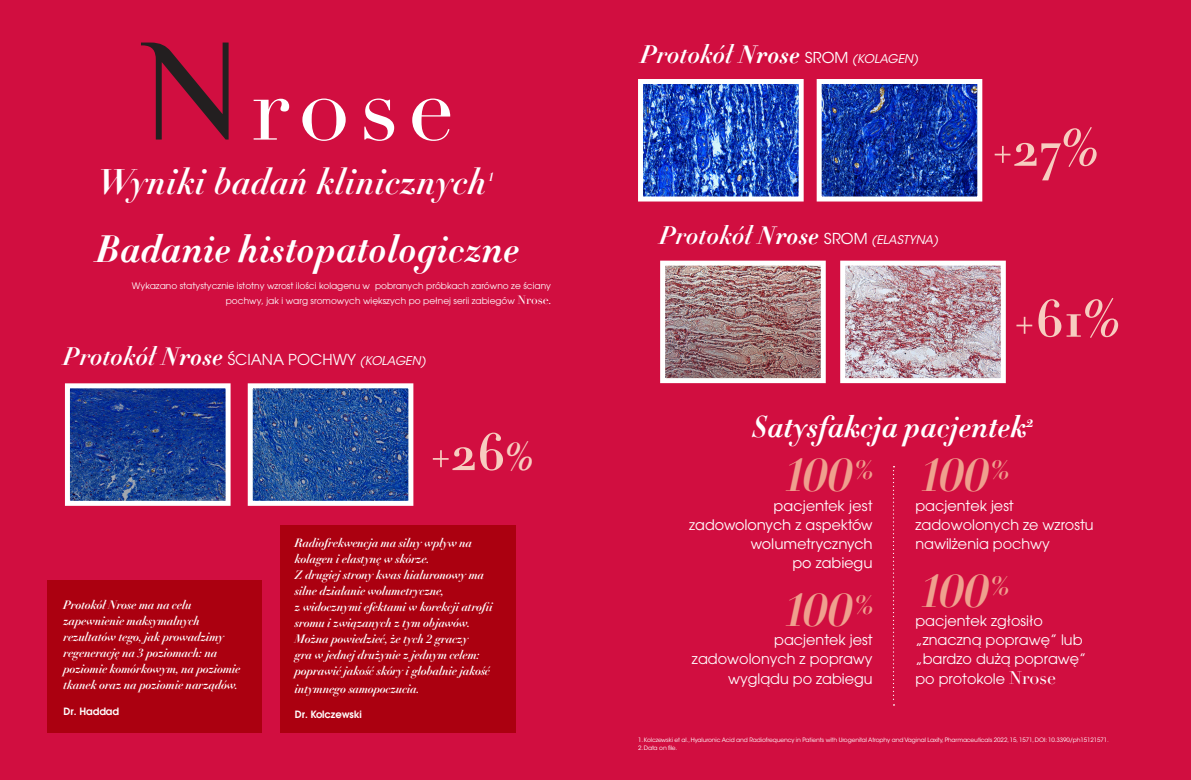
<style>
.page{position:relative;width:1191px;height:780px;background:#d10e40}
.page>*{position:absolute;margin:0;border:0;box-sizing:border-box;transform-origin:0 0}
.t1{font:92.9px "Didot LT Pro";color:#fff}
.t2{font:52.6px "Didot HTF B06 Bold";color:#f7cdc0}
.t3{font:italic 700 45px "Didot LT Pro";color:#efa08e}
.t4{font:38px "Didot HTF B06 Bold Ital";color:#fff}
.t5{font:italic 700 35px "Didot LT Pro";color:#fff}
.t6{font:30px "Didot HTF B06 Bold Ital";color:#fff}
.t7{font:15px "ITC Avant Garde Pro";color:#fff}
.t8{font:14.4px/19.2px "ITC Avant Garde Pro";color:#fff}
.t9{font:14.4px/19.2px "ITC Avant Garde Std";color:#fff;text-align:right}
.Testimonial_COPY{font:italic 700 12px/16px "Didot LT Pro";letter-spacing:-.02em;color:#fff}
.t10{font:italic 12px "ITC Avant Garde Std";color:#fff}
.t11{font:italic 700 11.7px "Didot LT Pro";color:#fff}
.Testimonial_author{font:600 10px "ITC Avant Garde Pro";letter-spacing:-.01em;color:#fff}
.t12{font:9px/15px "ITC Avant Garde Pro";color:#fff;text-align:right}
.t13{font:6px "ITC Avant Garde Std";letter-spacing:-.02em;color:#fff}
.s1{font-family:"Didot LT Pro";font-size:12px}
.s2{font-family:"Didot LT Pro";font-weight:700;font-style:italic;font-size:25px}
.s3{font-family:"Didot HTF B06 Bold Ital";font-size:25px}
.s4{font-family:"ITC Avant Garde Std";font-style:italic;font-size:12px}
.s5{font-size:39.5px}
.s6{font-family:"Didot LT Pro";font-weight:700;font-size:25px}
.s7{font-family:"Didot HTF B06 Bold Ital";font-style:normal;font-size:25px}
.s8{font-style:normal;font-size:15px}
.s9{font-family:"Didot LT Pro";font-size:18px}
</style>
<div class="page">
<img style="left:71px;top:389px;width:154px;height:111px">
<div style="left:65px;top:383px;width:166px;height:123px;border:5px solid #fff"></div>
<img style="left:254px;top:389px;width:153px;height:111px">
<div style="left:248px;top:383px;width:165px;height:123px;border:5px solid #fff"></div>
<img style="left:644px;top:85px;width:153px;height:110px">
<div style="left:638px;top:79px;width:165px;height:122px;border:5px solid #fff"></div>
<img style="left:822px;top:85px;width:154px;height:110px">
<div style="left:816px;top:79px;width:166px;height:122px;border:5px solid #fff"></div>
<img style="left:666px;top:266px;width:153px;height:111px">
<div style="left:660px;top:260px;width:165px;height:123px;border:5px solid #fff"></div>
<img style="left:846px;top:266px;width:153px;height:111px">
<div style="left:840px;top:260px;width:165px;height:123px;border:5px solid #fff"></div>
<svg style="left:141px;top:43px;width:88px;height:96px"></svg>
<div style="left:48px;top:580px;width:214px;height:152px;background:#ab0010"></div>
<div style="left:280px;top:524px;width:235px;height:208px;background:#ab0010"></div>
<svg style="left:893px;top:466px;width:1px;height:239px"></svg>
<p class="t1" style="left:251px;top:52px;width:205px">rose</p>
<p class="t5" style="left:98px;top:159px;width:391px">Wyniki badań klinicznych</p>
<p class="t11" style="left:487px;top:169px;width:11px">1</p>
<p class="t4" style="left:96px;top:224px;width:425px">Badanie histopatologiczne</p>
<p class="t12" style="left:132px;top:277px;width:421px">Wykazano statystycznie istotny wzrost ilości kolagenu w pobranych próbkach zarówno ze ściany pochwy, jak i warg sromowych większych po pełnej serii zabiegów <span class="s1">Nrose.</span></p>
<p class="t7" style="left:64px;top:350px;width:363px"><span class="s2">Protokół</span> <span class="s3">Nrose</span> ŚCIANA POCHWY <span class="s4">(KOLAGEN)</span></p>
<p class="Testimonial_COPY" style="left:63px;top:596px;width:179px">Protokół Nrose ma na celu zapewnienie maksymalnych rezultatów tego, jak prowadzimy regenerację na 3 poziomach: na poziomie komórkowym, na poziomie tkanek oraz na poziomie narządów.</p>
<p class="Testimonial_author" style="left:63px;top:704px;width:57px">Dr. Haddad</p>
<p class="t2" style="left:430px;top:418px;width:104px">+26<span class="s5">%</span></p>
<p class="Testimonial_COPY" style="left:295px;top:534px;width:179px">Radiofrekwencja ma silny wpływ na kolagen i elastynę w skórze.</p>
<p class="Testimonial_COPY" style="left:295px;top:566px;width:191px">Z drugiej strony kwas hialuronowy ma silne działanie wolumetryczne,</p>
<p class="Testimonial_COPY" style="left:295px;top:598px;width:200px">z widocznymi efektami w korekcji atrofii sromu i związanych z tym objawów.</p>
<p class="Testimonial_COPY" style="left:295px;top:630px;width:197px">Można powiedzieć, że tych 2 graczy<br>gra w jednej drużynie z jednym celem: poprawić jakość skóry i globalnie jakość</p>
<p class="Testimonial_COPY" style="left:295px;top:680px;width:127px">intymnego samopoczucia.</p>
<p class="Testimonial_author" style="left:295px;top:708px;width:69px">Dr. Kolczewski</p>
<p class="t10" style="left:641px;top:51px;width:279px"><span class="s6">Protokół</span> <span class="s7">Nrose</span> <span class="s8">SROM</span> (KOLAGEN)</p>
<p class="t10" style="left:660px;top:232px;width:280px"><span class="s6">Protokół</span> <span class="s7">Nrose</span> <span class="s8">SROM</span> (ELASTYNA)</p>
<p class="t2" style="left:992px;top:114px;width:107px">+27%</p>
<p class="t2" style="left:1014px;top:285px;width:107px">+61%</p>
<p class="t6" style="left:752px;top:407px;width:283px">Satysfakcja pacjentek<sup>2</sup></p>
<p class="t3" style="left:915px;top:447px;width:102px">100<sup>%</sup></p>
<p class="t8" style="left:915px;top:495px;width:180px">pacjentek jest zadowolonych ze wzrostu nawilżenia pochwy</p>
<p class="t3" style="left:915px;top:563px;width:102px">100<sup>%</sup></p>
<p class="t8" style="left:915px;top:611px;width:172px">pacjentek zgłosiło „znaczną poprawę” lub „bardzo dużą poprawę” po protokole <span class="s9">Nrose</span></p>
<p class="t3" style="left:779px;top:447px;width:102px">100<sup>%</sup></p>
<p class="t9" style="left:689px;top:496px;width:185px">pacjentek jest zadowolonych z aspektów wolumetrycznych</p>
<p class="t9" style="left:792px;top:553px;width:82px">po zabiegu</p>
<p class="t3" style="left:779px;top:582px;width:102px">100<sup>%</sup></p>
<p class="t8" style="left:692px;top:630px;width:182px;text-align:right">pacjentek jest zadowolonych z poprawy wyglądu po zabiegu</p>
<p class="t13" style="left:638px;top:736px;width:472px">1. Kolczewski et al., Hyaluronic Acid and Radiofrequency in Patients with Urogenital Atrophy and Vaginal Laxity, Pharmaceuticals 2022, 15, 1571, DOI: 10.3390/ph15121571.</p>
<p class="t13" style="left:638px;top:744px;width:41px">2. Data on file.</p>
</div>
